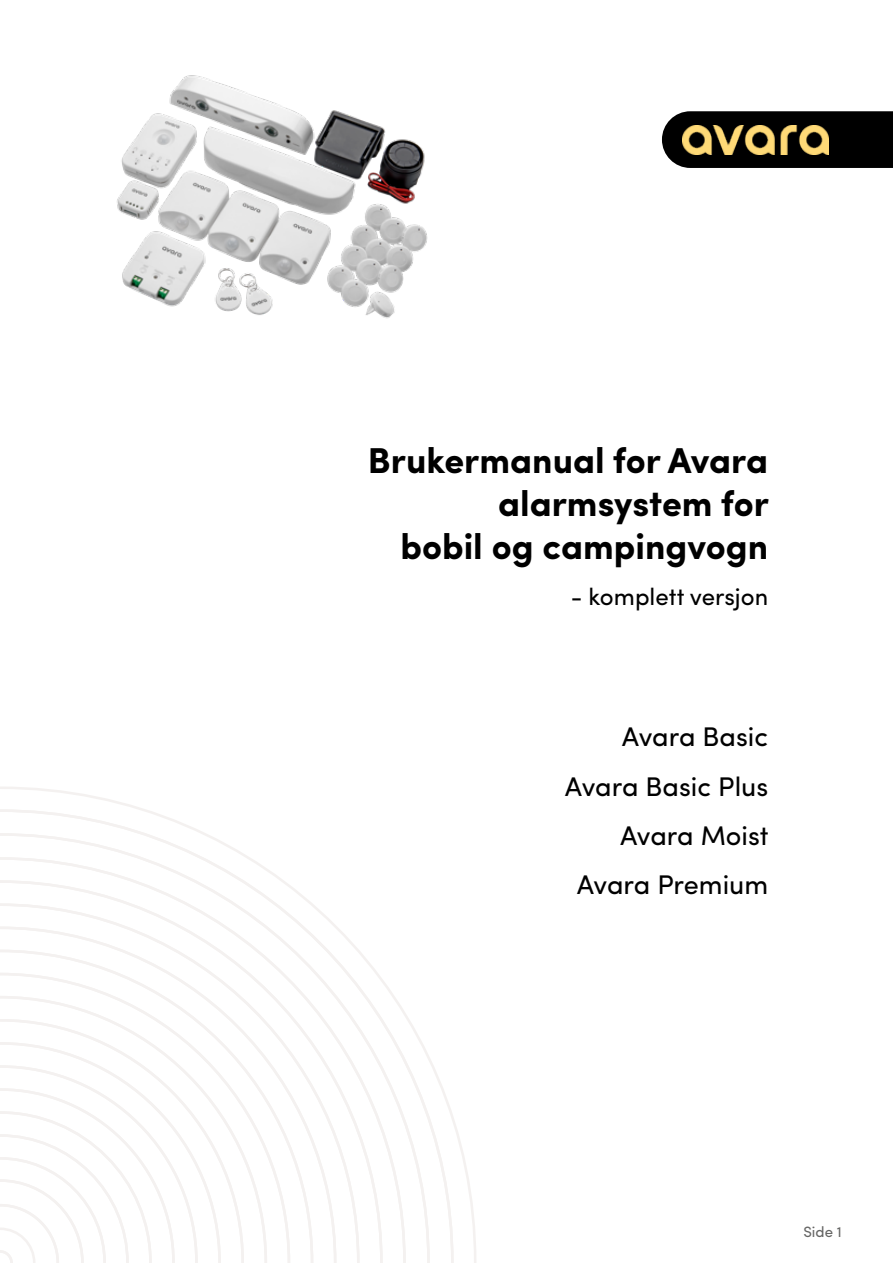
<style>
.page{position:relative;width:893px;height:1263px;background:#fff}
.page>*{position:absolute;margin:0;border:0;box-sizing:border-box;transform-origin:0 0}
.t1{font:700 36px/43.2px "Sofia Pro";color:#000;text-align:right}
.t2{font:27px/49.3px "Sofia Pro";color:#000;text-align:right}
.t3{font:24px "Sofia Pro";color:#000}
.t4{font:15px "Sofia Pro";color:#666665}
</style>
<div class="page">
<svg style="left:0;top:787px;width:476px;height:476px"></svg>
<svg style="left:662px;top:111px;width:231px;height:57px;background:#0c0c0c"></svg>
<img style="left:682px;top:125px;width:147px;height:30px">
<img style="left:117px;top:75px;width:311px;height:243px">
<p class="t1" style="left:368px;top:436px;width:403px">Brukermanual for Avara alarmsystem for<br>bobil og campingvogn</p>
<p class="t3" style="left:571px;top:579px;width:199px">- komplett versjon</p>
<p class="t2" style="left:565px;top:710px;width:205px">Avara Basic<br>Avara Basic Plus<br>Avara Moist<br>Avara Premium</p>
<p class="t4" style="left:803px;top:1221px;width:40px">Side 1</p>
</div>
